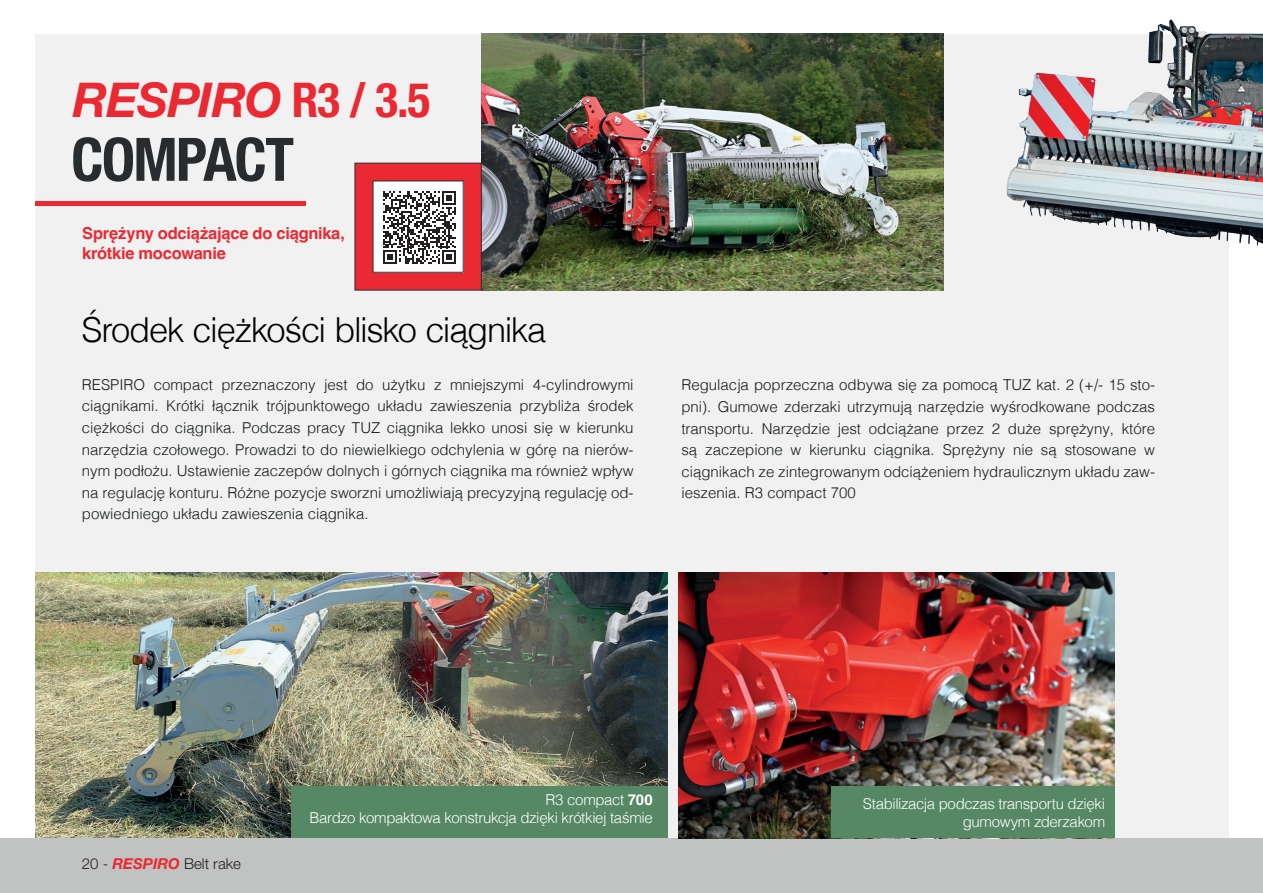
<style>
.page{position:relative;width:1263px;height:893px;background:#fff}
.page>*{position:absolute;margin:0;border:0;box-sizing:border-box;transform-origin:0 0}
.t1{font:60px "Helvetica Neue LT 77 Bd Cn";letter-spacing:-.03em;color:#292c2f}
.t2{font:48px "Helvetica Neue LT 76 Bd It";letter-spacing:-.025em;color:#ea2933}
.t3{font:300 34.5px "Helvetica";letter-spacing:-.035em;color:#000001}
.t4{font:700 16.5px/19.8px "Helvetica";letter-spacing:-.015em;color:#ea2933}
.t5{font:300 15px/21.6px "Helvetica";color:#141a1c;text-align:justify}
.t6{font:300 15px/18px "Helvetica";letter-spacing:-.025em;color:#fff;text-align:right}
.t7{font:15px "Helvetica Neue LT 45 Lt";color:#231f20}
.s1{font-family:"Helvetica Neue LT 77 Bd Cn"}
.s2{font-family:"Helvetica Neue LT 76 Bd It";color:#ea2933}
.s3{font-weight:700}
</style>
<div class="page">
<div style="left:35px;top:34px;width:1194px;height:805px;background:#f1f1f1"></div>
<img style="left:35px;top:573px;width:633px;height:265px">
<div style="left:0;top:838px;width:1263px;height:55px;background:#c1c3c2"></div>
<img style="left:482px;top:34px;width:461px;height:256px">
<img style="left:678px;top:573px;width:436px;height:265px">
<img style="left:1006px;top:19px;width:257px;height:227px">
<div style="left:291px;top:787px;width:376px;height:51px;background:#568865"></div>
<div style="left:355px;top:163px;width:127px;height:127px;background:#ea2933"></div>
<div style="left:373px;top:181px;width:90px;height:91px;background:#fff"></div>
<svg style="left:383px;top:191px;width:73px;height:73px"></svg>
<div style="left:373px;top:181px;width:91px;height:92px;border:1px solid #292c2f"></div>
<div style="left:831px;top:787px;width:283px;height:51px;background:#568865"></div>
<hr style="left:35px;top:202px;width:271px;height:4px;background:#ea2933">
<h2 class="t2" style="left:73px;top:70px;width:359px">RESPIRO <span class="s1">R3 / 3.5</span></h2>
<h1 class="t1" style="left:71px;top:124px;width:224px">COMPACT</h1>
<p class="t4" style="left:82px;top:225px;width:264px">Sprężyny odciążające do ciągnika, krótkie mocowanie</p>
<h3 class="t3" style="left:81px;top:300px;width:466px">Środek ciężkości blisko ciągnika</h3>
<p class="t5" style="left:82px;top:373px;width:553px">RESPIRO compact przeznaczony jest do użytku z mniejszymi 4-cylindrowymi ciągnikami. Krótki łącznik trójpunktowego układu zawieszenia przybliża środek ciężkości do ciągnika. Podczas pracy TUZ ciągnika lekko unosi się w kierunku narzędzia czołowego. Prowadzi to do niewielkiego odchylenia w górę na nierów&shy;nym podłożu. Ustawienie zaczepów dolnych i górnych ciągnika ma również wpływ na regulację konturu. Różne pozycje sworzni umożliwiają precyzyjną regulację od&shy;powiedniego układu zawieszenia ciągnika.</p>
<p class="t5" style="left:681px;top:373px;width:475px">Regulacja poprzeczna odbywa się za pomocą TUZ kat. 2 (+/- 15 sto&shy;pni). Gumowe zderzaki utrzymują narzędzie wyśrodkowane podczas transportu. Narzędzie jest odciążane przez 2 duże sprężyny, które są zaczepione w kierunku ciągnika. Sprężyny nie są stosowane w ciągnikach ze zintegrowanym odciążeniem hydraulicznym układu zaw&shy;ieszenia. R3 compact 700</p>
<p class="t7" style="left:82px;top:854px;width:161px">20 - <span class="s2">RESPIRO</span> Belt rake</p>
<p class="t6" style="left:310px;top:789px;width:345px">R3 compact <span class="s3">700<br></span>Bardzo kompaktowa konstrukcja dzięki krótkiej taśmie</p>
<p class="t6" style="left:863px;top:794px;width:244px">Stabilizacja podczas transportu dzięki gumowym zderzakom</p>
</div>
